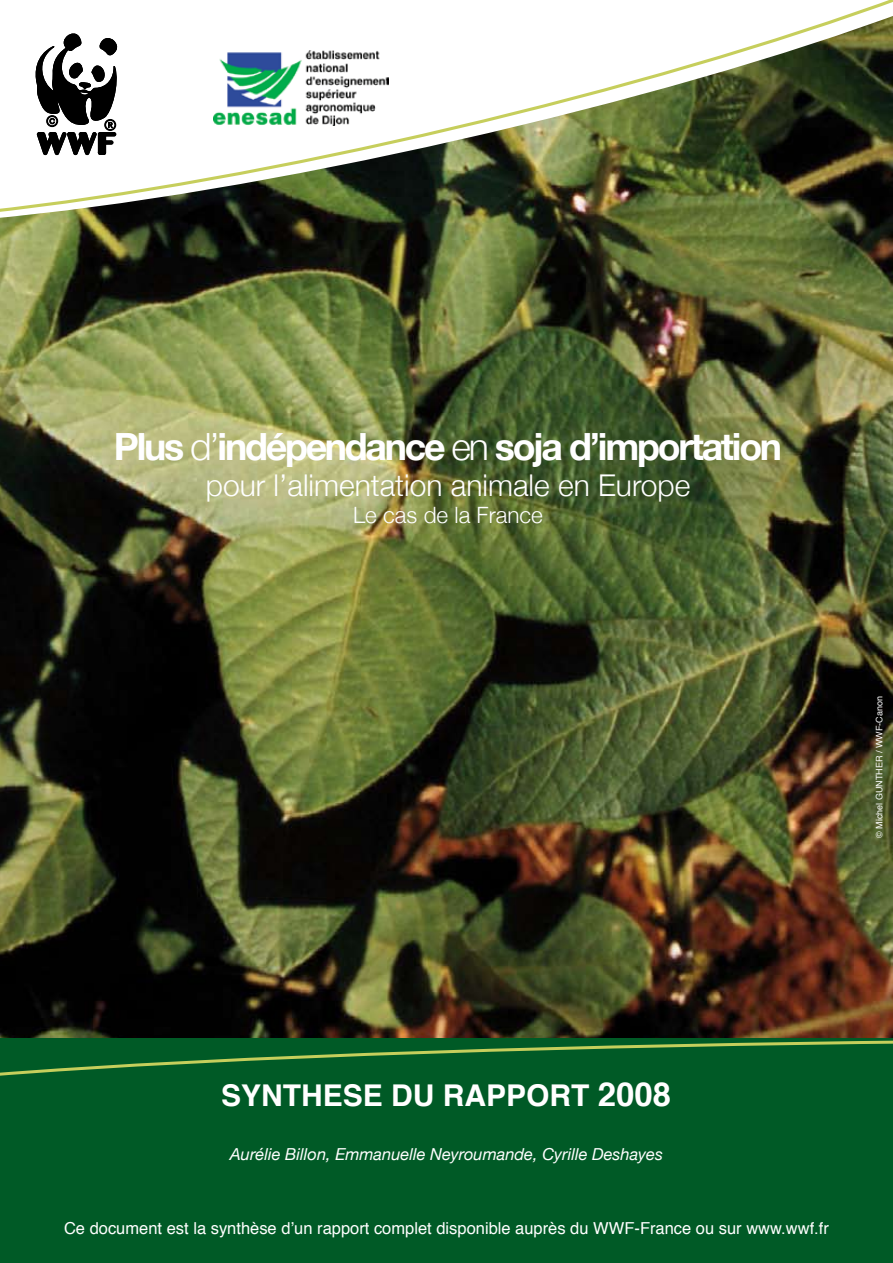
<style>
.page{position:relative;width:893px;height:1263px;background:#fff}
.page>*{position:absolute;margin:0;border:0;box-sizing:border-box;transform-origin:0 0}
.t1{font:700 37.5px "Helvetica Neue";letter-spacing:-.06em;color:#fff}
.t2{font:300 30px "Helvetica Neue";color:#fff}
.t3{font:700 30px "Helvetica";color:#fff}
.t4{font:300 22.5px "Helvetica Neue";color:#fff}
.t5{font:16.5px "Helvetica";color:#fff}
.t6{font:italic 16.5px "Helvetica Neue";color:#fff}
.t7{font:9px "Helvetica";color:#fff}
.s1{font-weight:300}
.s2{font-size:33px}
</style>
<div class="page">
<img style="left:0;top:219px;width:893px;height:820px">
<div style="left:0;top:1039px;width:893px;height:224px;background:#005a26"></div>
<svg style="left:0;top:1040px;width:893px;height:36px"></svg>
<img style="left:0;top:214px;width:893px;height:5px">
<svg style="left:0;top:0;width:893px;height:214px"></svg>
<svg style="left:34px;top:31px;width:86px;height:124px"></svg>
<img style="left:213px;top:48px;width:176px;height:77px">
<h1 class="t1" style="left:114px;top:423px;width:670px">Plus <span class="s1">d’</span>indépendance <span class="s1">en</span> soja d’importation</h1>
<h2 class="t2" style="left:206px;top:467px;width:486px">pour l’alimentation animale en Europe</h2>
<h3 class="t4" style="left:353px;top:501px;width:191px">Le cas de la France</h3>
<p class="t7" style="left:872px;top:838px;width:143px;rotate:-90deg">© Michel GUNTHER / WWF-Canon</p>
<h2 class="t3" style="left:221px;top:1071px;width:452px">SYNTHESE DU RAPPORT <span class="s2">2008</span></h2>
<p class="t6" style="left:230px;top:1144px;width:434px">Aurélie Billon, Emmanuelle Neyroumande, Cyrille Deshayes</p>
<p class="t5" style="left:64px;top:1215px;width:766px">Ce document est la synthèse d’un rapport complet disponible auprès du WWF-France ou sur www.wwf.fr</p>
</div>
